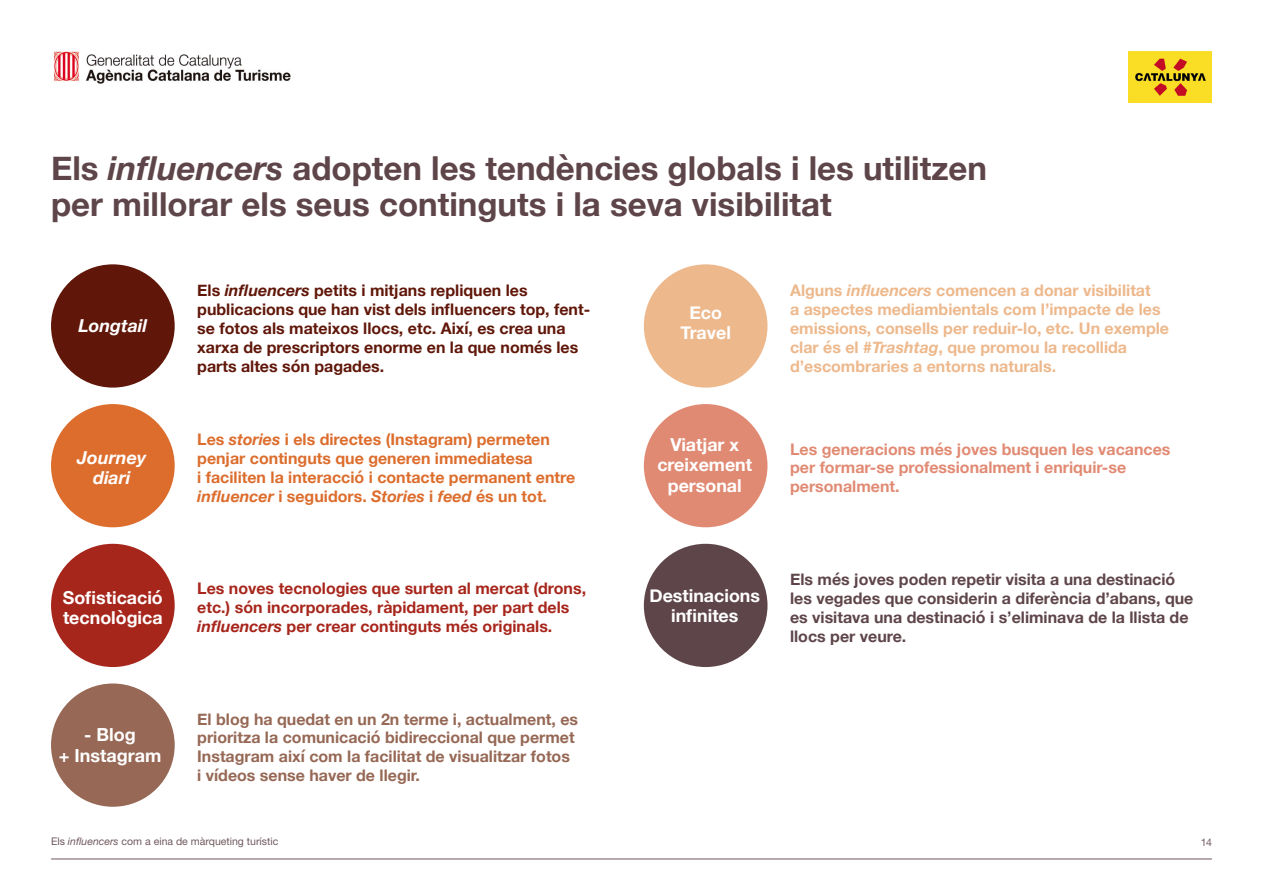
<style>
.page{position:relative;width:1263px;height:893px;background:#fff}
.page>*{position:absolute;margin:0;border:0;box-sizing:border-box;transform-origin:0 0}
.t1{font:700 33px/36px "Helvetica Neue";color:#5e454a}
.t2{font:700 18px/20.4px "Helvetica Neue";color:#fff;text-align:center}
.t3{font:700 17.85px/20.4px "Helvetica Neue";color:#fff;text-align:center}
.t4{font:italic 700 17.85px/20.4px "Helvetica Neue";color:#fff;text-align:center}
.t5{font:700 16.05px/18.9px "Helvetica Neue";color:#edb88c}
.t6{font:700 16.05px/18.9px "Helvetica Neue";color:#601709}
.t7{font:700 16.05px/18.9px "Helvetica Neue";color:#dc6d2d}
.t8{font:700 16.05px/18.9px "Helvetica Neue";color:#966855}
.t9{font:700 16.05px/18.9px "Helvetica Neue";color:#5e454a}
.t10{font:700 16.05px/18.9px "Helvetica Neue";color:#a7261c}
.t11{font:700 16.05px/18.9px "Helvetica Neue";color:#e18a73}
.t12{font:10.5px "Helvetica Neue LT Std";color:#5e454a}
.s1{font-style:italic}
</style>
<div class="page">
<img style="left:1128px;top:51px;width:84px;height:52px">
<img style="left:53px;top:51px;width:238px;height:33px">
<hr style="left:51px;top:859px;width:1160px;height:1px;background:#6e555a">
<div style="left:51px;top:264px;width:124px;height:124px;background:#601709;border-radius:50%"></div>
<div style="left:51px;top:683px;width:124px;height:124px;background:#966855;border-radius:50%"></div>
<div style="left:51px;top:404px;width:124px;height:123px;background:#dc6d2d;border-radius:50%"></div>
<div style="left:644px;top:264px;width:123px;height:124px;background:#edb88c;border-radius:50%"></div>
<div style="left:51px;top:544px;width:124px;height:123px;background:#a7261c;border-radius:50%"></div>
<div style="left:644px;top:404px;width:123px;height:123px;background:#e18a73;border-radius:50%"></div>
<div style="left:644px;top:544px;width:123px;height:123px;background:#5e454a;border-radius:50%"></div>
<h1 class="t1" style="left:51px;top:151px;width:937px">Els <span class="s1">influencers</span> adopten les tendències globals i les utilitzen per millorar els seus continguts i la seva visibilitat</h1>
<p class="t4" style="left:79px;top:316px;width:70px">Longtail</p>
<p class="t4" style="left:77px;top:448px;width:71px">Journey diari</p>
<p class="t3" style="left:63px;top:587px;width:102px;text-align:left">Sofisticació tecnològica</p>
<p class="t2" style="left:59px;top:725px;width:104px">- Blog<br>+ Instagram</p>
<p class="t6" style="left:197px;top:281px;width:394px">Els <span class="s1">influencers</span> petits i mitjans repliquen les publicacions que han vist dels influencers top, fent&shy;se fotos als mateixos llocs, etc. Així, es crea una xarxa de prescriptors enorme en la que només les parts altes són pagades.</p>
<p class="t7" style="left:197px;top:430px;width:380px">Les <span class="s1">stories</span> i els directes (Instagram) permeten penjar continguts que generen immediatesa<br>i faciliten la interacció i contacte permanent entre <span class="s1">influencer</span> i seguidors. <span class="s1">Stories</span> i <span class="s1">feed</span> és un tot.</p>
<p class="t10" style="left:197px;top:580px;width:390px">Les noves tecnologies que surten al mercat (drons, etc.) són incorporades, ràpidament, per part dels <span class="s1">influencers</span> per crear continguts més originals.</p>
<p class="t8" style="left:197px;top:710px;width:382px">El blog ha quedat en un 2n terme i, actualment, es prioritza la comunicació bidireccional que permet Instagram així com la facilitat de visualitzar fotos<br>i vídeos sense haver de llegir.</p>
<p class="t3" style="left:680px;top:303px;width:52px">Eco<br>Travel</p>
<p class="t3" style="left:657px;top:435px;width:96px">Viatjar x creixement personal</p>
<p class="t5" style="left:790px;top:281px;width:380px">Alguns <span class="s1">influencers</span> comencen a donar visibilitat<br>a aspectes mediambientals com l’impacte de les emissions, consells per reduir-lo, etc. Un exemple clar és el <span class="s1">#Trashtag</span>, que promou la recollida d’escombraries a entorns naturals.</p>
<p class="t11" style="left:790px;top:440px;width:382px">Les generacions més joves busquen les vacances per formar-se professionalment i enriquir-se personalment.</p>
<p class="t3" style="left:649px;top:586px;width:112px">Destinacions infinites</p>
<p class="t9" style="left:790px;top:570px;width:405px">Els més joves poden repetir visita a una destinació les vegades que considerin a diferència d’abans, que es visitava una destinació i s’eliminava de la llista de llocs per veure.</p>
<p class="t12" style="left:51px;top:835px;width:229px">Els <span class="s1">influencers</span> com a eina de màrqueting turístic</p>
<p class="t12" style="left:1200px;top:836px;width:13px">14</p>
</div>
